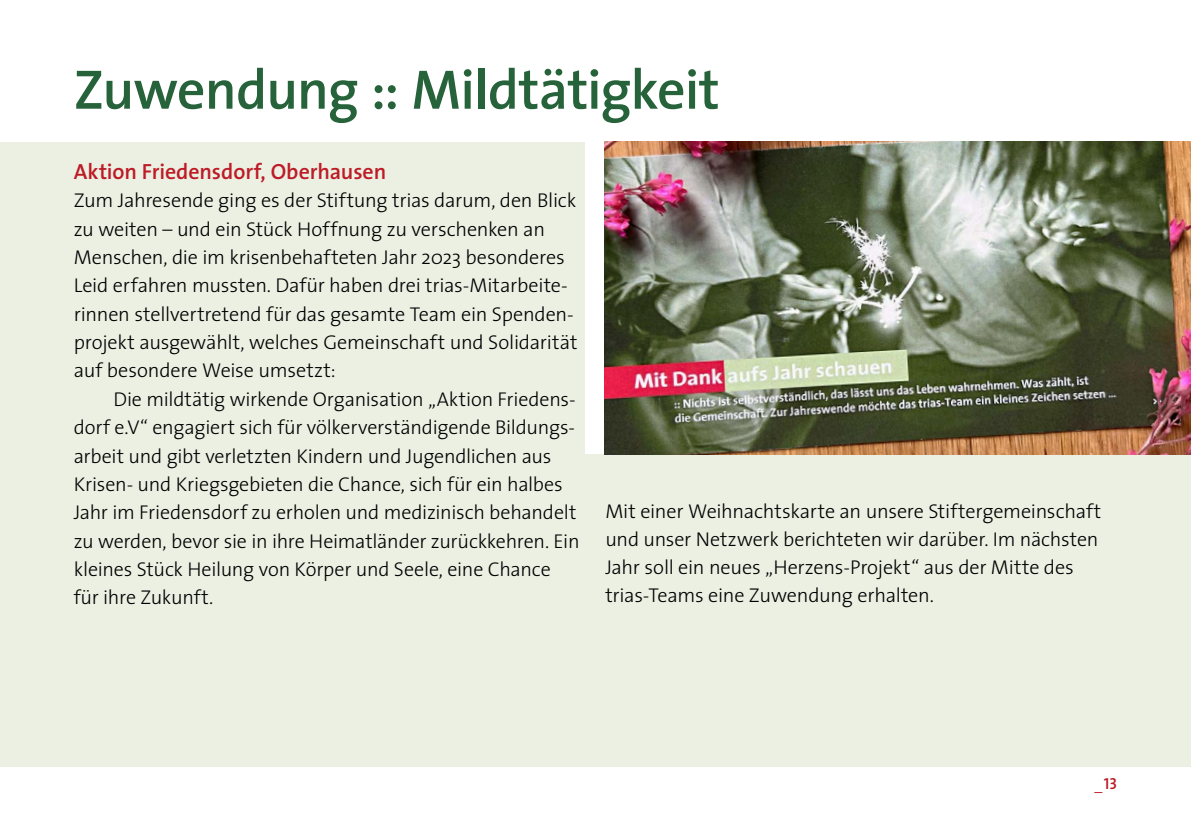
<style>
.page{position:relative;width:1191px;height:840px;background:#fff}
.page>*{position:absolute;margin:0;border:0;box-sizing:border-box;transform-origin:0 0}
.t1{font:600 56px "The Sans";letter-spacing:-.02em;color:#26623a}
.t2{font:600 22px "The Sans";letter-spacing:-.005em;color:#bd1b26}
.t3{font:300 20px/28.4px "The Sans";letter-spacing:-.01em;color:#000}
.t4{font:16px "The Sans Semi Bold Caps";color:#bd1b26}
.s1{font-family:"The Sans Semi Light Caps"}
</style>
<div class="page">
<div style="left:0;top:142px;width:1191px;height:623px;background:#ebf0e3"></div>
<div style="left:585px;top:142px;width:606px;height:312px;background:#fff"></div>
<img style="left:604px;top:142px;width:587px;height:312px">
<h1 class="t1" style="left:74px;top:43px;width:647px">Zuwendung :: Mildtätigkeit</h1>
<p class="t2" style="left:74px;top:153px;width:314px">Aktion Friedensdorf, Oberhausen</p>
<p class="t3" style="left:74px;top:185px;width:505px">Zum Jahresende ging es der Stiftung trias darum, den Blick zu weiten – und ein Stück Hoffnung zu verschenken an Menschen, die im krisenbehafteten Jahr 2023 besonderes Leid erfahren mussten. Dafür haben drei trias-Mitarbeite&shy;rinnen stellvertretend für das gesamte Team ein Spenden&shy;projekt ausgewählt, welches Gemeinschaft und Solidarität auf besondere Weise umsetzt:</p>
<p class="t3" style="left:74px;top:384px;width:507px;text-indent:40px">Die mildtätig wirkende Organisation „Aktion Friedens&shy;dorf e.V“ engagiert sich für völkerverständigende Bildungs&shy;arbeit und gibt verletzten Kindern und Jugendlichen aus Krisen- und Kriegsgebieten die Chance, sich für ein halbes Jahr im Friedensdorf zu erholen und medizinisch behandelt zu werden, bevor sie in ihre Heimatländer zurückkehren. Ein kleines Stück Heilung von Körper und Seele, eine Chance für ihre Zukunft.</p>
<p class="t3" style="left:605px;top:496px;width:497px">Mit einer Weihnachtskarte an unsere Stiftergemeinschaft und unser Netzwerk berichteten wir darüber. Im nächsten Jahr soll ein neues „Herzens-Projekt“ aus der Mitte des trias-Teams eine Zuwendung erhalten.</p>
<p class="t4" style="left:1094px;top:769px;width:24px"><span class="s1">_</span>13</p>
</div>
